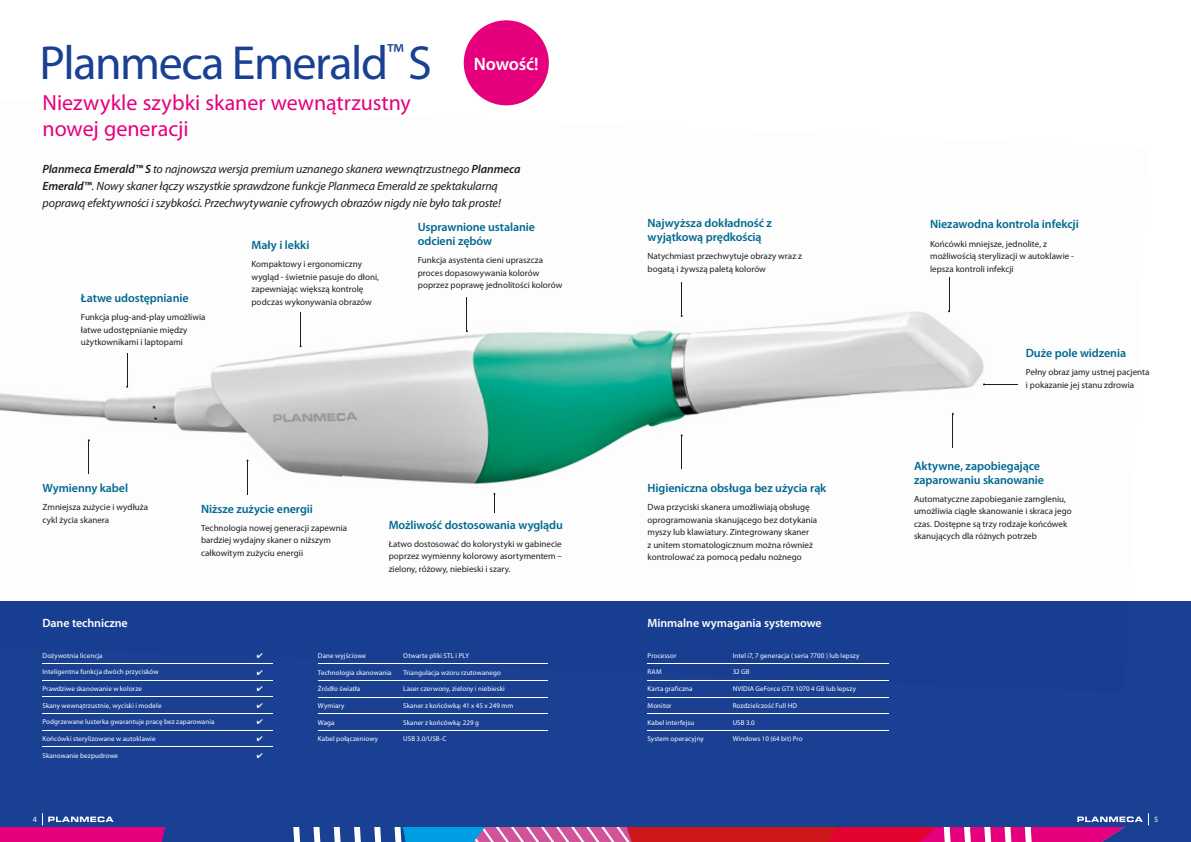
<style>
.page{position:relative;width:1191px;height:842px;background:#fff}
.page>*{position:absolute;margin:0;border:0;box-sizing:border-box;transform-origin:0 0}
.t1{font:48px "Myriad Pro";letter-spacing:-.03em;color:#194093}
.t2{font:22px/26px "Myriad Pro";color:#e6007e}
.t3{font:600 18px "Myriad Pro";letter-spacing:-.015em;color:#fff}
.t4{font:600 12px/14px "Myriad Pro";letter-spacing:-.005em;color:#006891}
.t5{font:italic 12px/17px "Myriad Pro";letter-spacing:-.01em;color:#1d1d1b}
.t6{font:600 12px "Myriad Pro";letter-spacing:-.01em;color:#fff}
.t7{font:9px/12.5px "Myriad Pro";color:#1d1d1b}
.t8{font:8px "Myriad Pro";color:#fff}
.t9{font:7px "Myriad Pro";letter-spacing:.01em;color:#fff}
.s1{font-weight:600}
</style>
<div class="page">
<div style="left:0;top:601px;width:1191px;height:241px;background:#194093"></div>
<img style="left:212px;top:358px;width:62px;height:14px">
<img style="left:274px;top:331px;width:287px;height:56px">
<img style="left:561px;top:315px;width:287px;height:89px">
<img style="left:848px;top:277px;width:137px;height:119px">
<img style="left:0;top:372px;width:346px;height:105px">
<img style="left:337px;top:387px;width:404px;height:108px">
<img style="left:732px;top:404px;width:221px;height:91px">
<img style="left:131px;top:372px;width:1px;height:14px">
<svg style="left:0;top:813px;width:1149px;height:29px"></svg>
<hr style="left:647px;top:663px;width:242px;height:1px;background:#fff">
<hr style="left:647px;top:680px;width:242px;height:1px;background:#fff">
<hr style="left:647px;top:697px;width:242px;height:1px;background:#fff">
<hr style="left:647px;top:713px;width:242px;height:1px;background:#fff">
<hr style="left:647px;top:730px;width:242px;height:1px;background:#fff">
<hr style="left:127px;top:353px;width:1px;height:34px;background:#1d1d1b">
<svg style="left:126px;top:386px;width:6px;height:6px"></svg>
<hr style="left:300px;top:312px;width:1px;height:34px;background:#1d1d1b">
<hr style="left:466px;top:297px;width:1px;height:34px;background:#1d1d1b">
<hr style="left:681px;top:282px;width:1px;height:34px;background:#1d1d1b">
<hr style="left:89px;top:440px;width:1px;height:34px;background:#1d1d1b">
<hr style="left:247px;top:461px;width:1px;height:34px;background:#1d1d1b">
<hr style="left:681px;top:435px;width:1px;height:34px;background:#1d1d1b">
<svg style="left:493px;top:493px;width:2px;height:20px"></svg>
<hr style="left:948px;top:277px;width:1px;height:34px;background:#1d1d1b">
<hr style="left:952px;top:414px;width:1px;height:34px;background:#1d1d1b">
<hr style="left:43px;top:663px;width:214px;height:1px;background:#fff">
<hr style="left:43px;top:680px;width:214px;height:1px;background:#fff">
<hr style="left:43px;top:696px;width:214px;height:1px;background:#fff">
<hr style="left:43px;top:713px;width:214px;height:1px;background:#fff">
<hr style="left:43px;top:730px;width:214px;height:1px;background:#fff">
<hr style="left:43px;top:746px;width:214px;height:1px;background:#fff">
<hr style="left:318px;top:663px;width:229px;height:1px;background:#fff">
<hr style="left:318px;top:680px;width:229px;height:1px;background:#fff">
<hr style="left:318px;top:697px;width:229px;height:1px;background:#fff">
<hr style="left:318px;top:713px;width:229px;height:1px;background:#fff">
<hr style="left:318px;top:730px;width:229px;height:1px;background:#fff">
<hr style="left:984px;top:384px;width:34px;height:1px;background:#1d1d1b">
<div style="left:464px;top:20px;width:85px;height:85px;background:#e6007e;border-radius:50%"></div>
<svg style="left:257px;top:663px;width:15px;height:1px"></svg>
<svg style="left:257px;top:680px;width:15px;height:17px"></svg>
<svg style="left:257px;top:713px;width:15px;height:1px"></svg>
<svg style="left:257px;top:730px;width:15px;height:17px"></svg>
<h1 class="t1" style="left:39px;top:44px;width:394px">Planmeca Emerald<sup>™</sup> S</h1>
<h2 class="t2" style="left:43px;top:92px;width:370px">Niezwykle szybki skaner wewnątrzustny nowej generacji</h2>
<h3 class="t3" style="left:474px;top:57px;width:66px">Nowość!</h3>
<p class="t5" style="left:43px;top:162px;width:479px"><span class="s1">Planmeca Emerald™ S</span> to najnowsza wersja premium uznanego skanera wewnątrzustnego <span class="s1">Planmeca<br>Emerald™</span>. Nowy skaner łączy wszystkie sprawdzone funkcje Planmeca Emerald ze spektakularną poprawą efektywności i szybkości. Przechwytywanie cyfrowych obrazów nigdy nie było tak proste!</p>
<h3 class="t4" style="left:81px;top:292px;width:109px">Łatwe udostępnianie</h3>
<p class="t7" style="left:81px;top:312px;width:126px">Funkcja plug-and-play umożliwia łatwe udostępnianie między użytkownikami i laptopami</p>
<h3 class="t4" style="left:251px;top:239px;width:60px">Mały i lekki</h3>
<p class="t7" style="left:251px;top:258px;width:129px">Kompaktowy i ergonomiczny wygląd - świetnie pasuje do dłoni, zapewniając większą kontrolę podczas wykonywania obrazów</p>
<h3 class="t4" style="left:418px;top:221px;width:119px">Usprawnione ustalanie odcieni zębów</h3>
<p class="t7" style="left:418px;top:255px;width:146px">Funkcja asystenta cieni upraszcza proces dopasowywania kolorów poprzez poprawę jednolitości kolorów</p>
<h3 class="t4" style="left:43px;top:482px;width:87px">Wymienny kabel</h3>
<p class="t7" style="left:43px;top:502px;width:107px">Zmniejsza zużycie i wydłuża cykl życia skanera</p>
<h3 class="t4" style="left:201px;top:502px;width:113px">Niższe zużycie energii</h3>
<p class="t7" style="left:201px;top:522px;width:148px">Technologia nowej generacji zapewnia bardziej wydajny skaner o niższym całkowitym zużyciu energii</p>
<h3 class="t4" style="left:389px;top:519px;width:176px">Możliwość dostosowania wyglądu</h3>
<p class="t7" style="left:389px;top:538px;width:175px;text-align:justify">Łatwo dostosować do kolorystyki w gabinecie poprzez wymienny kolorowy asortymentem – zielony, różowy, niebieski i szary.</p>
<h3 class="t6" style="left:43px;top:618px;width:87px">Dane techniczne</h3>
<p class="t9" style="left:43px;top:653px;width:62px">Dożywotnia licencja</p>
<p class="t9" style="left:43px;top:669px;width:118px">Inteligentna funkcja dwóch przycisków</p>
<p class="t9" style="left:43px;top:686px;width:101px">Prawdziwe skanowanie w kolorze</p>
<p class="t9" style="left:43px;top:703px;width:120px">Skany wewnątrzustnie, wyciski i modele</p>
<p class="t9" style="left:43px;top:719px;width:173px">Podgrzewane lusterka gwarantuje pracę bez zaparowania</p>
<p class="t9" style="left:43px;top:736px;width:114px">Końcówki sterylizowane w autoklawie</p>
<p class="t9" style="left:43px;top:753px;width:77px">Skanowanie bezpudrowe</p>
<p class="t9" style="left:318px;top:653px;width:50px">Dane wyjściowe</p>
<p class="t9" style="left:403px;top:653px;width:67px">Otwarte pliki STL i PLY</p>
<p class="t9" style="left:318px;top:670px;width:75px">Technologia skanowania</p>
<p class="t9" style="left:403px;top:670px;width:99px">Triangulacja wzoru rzutowanego</p>
<p class="t9" style="left:318px;top:686px;width:44px">Żródło światła</p>
<p class="t9" style="left:403px;top:686px;width:103px">Laser czerwony, zielony i niebieski</p>
<p class="t9" style="left:318px;top:703px;width:28px">Wymiary</p>
<p class="t9" style="left:403px;top:703px;width:111px">Skaner z końcówką: 41 x 45 x 249 mm</p>
<p class="t9" style="left:318px;top:720px;width:18px">Waga</p>
<p class="t9" style="left:403px;top:720px;width:77px">Skaner z końcówką: 229 g</p>
<p class="t9" style="left:318px;top:736px;width:62px">Kabel połączeniowy</p>
<p class="t9" style="left:403px;top:736px;width:45px">USB 3.0/USB-C</p>
<h3 class="t4" style="left:647px;top:217px;width:126px">Najwyższa dokładność z wyjątkową prędkością</h3>
<p class="t7" style="left:647px;top:250px;width:156px">Natychmiast przechwytuje obrazy wraz z bogatą i żywszą paletą kolorów</p>
<h3 class="t4" style="left:647px;top:482px;width:180px">Higieniczna obsługa bez użycia rąk</h3>
<p class="t7" style="left:647px;top:502px;width:171px">Dwa przyciski skanera umożliwiają obsługę oprogramowania skanującego bez dotykania myszy lub klawiatury. Zintegrowany skaner<br>z unitem stomatologicznum można również kontrolować za pomocą pedału nożnego</p>
<h3 class="t6" style="left:647px;top:618px;width:176px">Minmalne wymagania systemowe</h3>
<p class="t9" style="left:647px;top:653px;width:30px">Processor</p>
<p class="t9" style="left:732px;top:653px;width:128px">Intel i7, 7 generacja ( seria 7700 ) lub lepszy</p>
<p class="t9" style="left:647px;top:669px;width:16px">RAM</p>
<p class="t9" style="left:732px;top:669px;width:18px">32 GB</p>
<p class="t9" style="left:647px;top:686px;width:46px">Karta graficzna</p>
<p class="t9" style="left:732px;top:686px;width:125px">NVIDIA GeForce GTX 1070 4 GB lub lepszy</p>
<p class="t9" style="left:647px;top:703px;width:25px">Monitor</p>
<p class="t9" style="left:732px;top:703px;width:66px">Rozdzielczość Full HD</p>
<p class="t9" style="left:647px;top:720px;width:48px">Kabel interfejsu</p>
<p class="t9" style="left:732px;top:720px;width:24px">USB 3.0</p>
<p class="t9" style="left:647px;top:736px;width:58px">System operacyjny</p>
<p class="t9" style="left:732px;top:736px;width:71px">Windows 10 (64 bit) Pro</p>
<h3 class="t4" style="left:930px;top:218px;width:150px">Niezawodna kontrola infekcji</h3>
<p class="t7" style="left:930px;top:238px;width:145px">Końcówki mniejsze, jednolite, z możliwością sterylizacji w autoklawie - lepsza kontroli infekcji</p>
<h3 class="t4" style="left:1025px;top:347px;width:102px">Duże pole widzenia</h3>
<p class="t7" style="left:1025px;top:366px;width:125px">Pełny obraz jamy ustnej pacjenta i pokazanie jej stanu zdrowia</p>
<h3 class="t4" style="left:914px;top:459px;width:132px">Aktywne, zapobiegające zaparowaniu skanowanie</h3>
<p class="t7" style="left:914px;top:493px;width:159px">Automatyczne zapobieganie zamgleniu, umożliwia ciągłe skanowanie i skraca jego czas. Dostępne są trzy rodzaje końcówek skanujących dla różnych potrzeb</p>
<p class="t8" style="left:33px;top:816px;width:6px">4</p>
<p class="t8" style="left:1154px;top:816px;width:6px">5</p>
</div>
